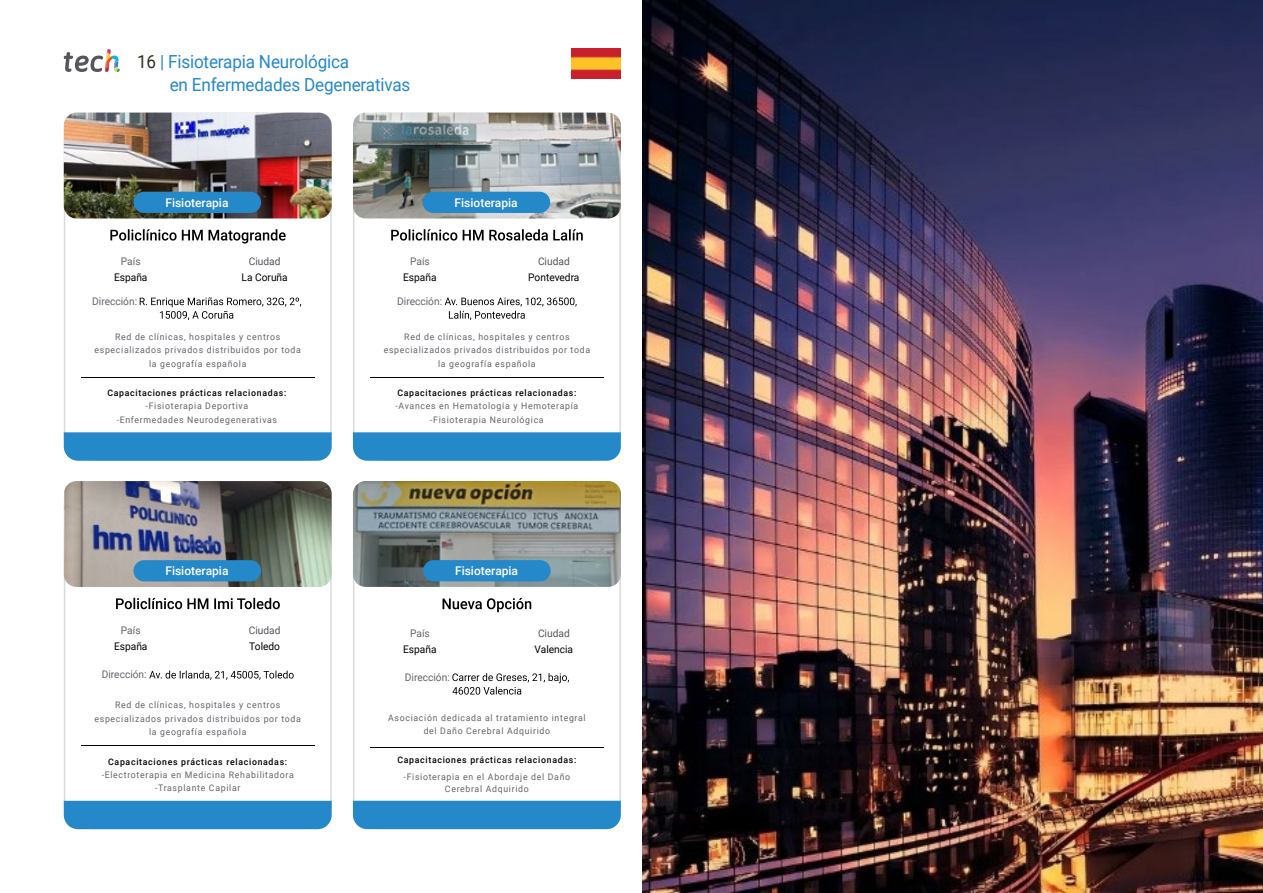
<style>
.page{position:relative;width:1263px;height:893px;background:#fff}
.page>*{position:absolute;margin:0;border:0;box-sizing:border-box;transform-origin:0 0}
.t1{font:18px/22.5px "Roboto";letter-spacing:-.01em;color:#2488c9;scale:.95 1}
.t2{font:500 12px "Roboto";color:#fff}
.t3{font:10.5px "Roboto";color:#61646a}
.t4{font:10.5px "Roboto";color:#000}
.t5{font:10.5px "Roboto";color:#52555b}
.t6{font:9px/13.5px "Roboto";letter-spacing:.08em;color:#61646a;text-align:center}
.t7{font:500 9px "Roboto";letter-spacing:.08em;color:#000}
.s1{color:#312e20}
</style>
<div class="page">
<img style="left:571px;top:49px;width:50px;height:30px">
<img style="left:642px;top:0;width:621px;height:893px">
<svg style="left:64px;top:49px;width:56px;height:23px"></svg>
<svg style="left:63px;top:112px;width:269px;height:337px"></svg>
<img style="left:64px;top:113px;width:268px;height:105px">
<div style="left:133px;top:192px;width:128px;height:21px;background:#2488c9;border-radius:11px"></div>
<svg style="left:64px;top:432px;width:268px;height:29px;background:#2a8bca"></svg>
<hr style="left:81px;top:377px;width:234px;height:1px;background:#000">
<svg style="left:140px;top:297px;width:161px;height:23px"></svg>
<svg style="left:110px;top:229px;width:176px;height:15px"></svg>
<svg style="left:63px;top:503px;width:269px;height:327px"></svg>
<img style="left:64px;top:481px;width:268px;height:106px">
<div style="left:133px;top:560px;width:128px;height:21px;background:#2488c9;border-radius:11px"></div>
<div style="left:64px;top:801px;width:268px;height:28px;background:#2488c9"></div>
<hr style="left:81px;top:745px;width:234px;height:1px;background:#000">
<svg style="left:149px;top:671px;width:145px;height:9px"></svg>
<svg style="left:116px;top:598px;width:164px;height:11px"></svg>
<svg style="left:352px;top:112px;width:269px;height:326px"></svg>
<img style="left:353px;top:113px;width:268px;height:105px">
<div style="left:423px;top:192px;width:127px;height:21px;background:#2488c9;border-radius:11px"></div>
<svg style="left:353px;top:432px;width:268px;height:29px;background:#2a8bca"></svg>
<hr style="left:370px;top:377px;width:234px;height:1px;background:#000">
<svg style="left:445px;top:298px;width:132px;height:22px"></svg>
<svg style="left:391px;top:229px;width:192px;height:12px"></svg>
<svg style="left:352px;top:587px;width:269px;height:243px"></svg>
<img style="left:353px;top:481px;width:268px;height:106px">
<div style="left:423px;top:560px;width:128px;height:21px;background:#2488c9;border-radius:11px"></div>
<div style="left:353px;top:801px;width:268px;height:28px;background:#2488c9"></div>
<hr style="left:370px;top:747px;width:234px;height:1px;background:#000">
<svg style="left:442px;top:598px;width:89px;height:14px"></svg>
<svg style="left:452px;top:673px;width:117px;height:22px"></svg>
<h1 class="t1" style="left:170px;top:50px;width:255px;text-indent:-33px"><span class="s1">16</span> | Fisioterapia Neurológica<br>en Enfermedades Degenerativas</h1>
<p class="t3" style="left:121px;top:254px;width:21px">País</p>
<p class="t4" style="left:114px;top:270px;width:35px">España</p>
<h2 class="t2" style="left:165px;top:194px;width:65px">Fisioterapia</h2>
<p class="t5" style="left:249px;top:254px;width:33px">Ciudad</p>
<p class="t4" style="left:242px;top:270px;width:48px">La Coruña</p>
<p class="t3" style="left:410px;top:254px;width:21px">País</p>
<p class="t4" style="left:403px;top:270px;width:35px">España</p>
<h2 class="t2" style="left:455px;top:194px;width:65px">Fisioterapia</h2>
<p class="t5" style="left:538px;top:254px;width:33px">Ciudad</p>
<p class="t4" style="left:528px;top:270px;width:53px">Pontevedra</p>
<p class="t3" style="left:92px;top:294px;width:46px">Dirección:</p>
<p class="t6" style="left:95px;top:329px;width:208px">Red de clínicas, hospitales y centros especializados privados distribuidos por toda la geografía española</p>
<p class="t7" style="left:107px;top:387px;width:180px">Capacitaciones prácticas relacionadas:</p>
<p class="t6" style="left:117px;top:399px;width:162px">-Fisioterapia Deportiva -Enfermedades Neurodegenerativas</p>
<p class="t3" style="left:397px;top:294px;width:46px">Dirección:</p>
<p class="t6" style="left:384px;top:329px;width:208px">Red de clínicas, hospitales y centros especializados privados distribuidos por toda la geografía española</p>
<p class="t7" style="left:397px;top:387px;width:180px">Capacitaciones prácticas relacionadas:</p>
<p class="t6" style="left:395px;top:399px;width:184px">-Avances en Hematología y Hemoterapía -Fisioterapia Neurológica</p>
<h2 class="t2" style="left:165px;top:563px;width:65px">Fisioterapia</h2>
<h2 class="t2" style="left:455px;top:563px;width:65px">Fisioterapia</h2>
<p class="t3" style="left:121px;top:622px;width:21px">País</p>
<p class="t4" style="left:114px;top:639px;width:35px">España</p>
<p class="t5" style="left:249px;top:622px;width:33px">Ciudad</p>
<p class="t4" style="left:249px;top:639px;width:32px">Toledo</p>
<p class="t3" style="left:410px;top:626px;width:21px">País</p>
<p class="t4" style="left:403px;top:642px;width:35px">España</p>
<p class="t5" style="left:538px;top:626px;width:33px">Ciudad</p>
<p class="t4" style="left:535px;top:642px;width:40px">Valencia</p>
<p class="t3" style="left:102px;top:667px;width:46px">Dirección:</p>
<p class="t6" style="left:95px;top:698px;width:208px">Red de clínicas, hospitales y centros especializados privados distribuidos por toda la geografía española</p>
<p class="t7" style="left:108px;top:755px;width:180px">Capacitaciones prácticas relacionadas:</p>
<p class="t6" style="left:102px;top:768px;width:194px">-Electroterapia en Medicina Rehabilitadora -Trasplante Capilar</p>
<p class="t3" style="left:405px;top:670px;width:46px">Dirección:</p>
<p class="t6" style="left:388px;top:711px;width:199px">Asociación dedicada al tratamiento integral del Daño Cerebral Adquirido</p>
<p class="t7" style="left:397px;top:754px;width:180px">Capacitaciones prácticas relacionadas:</p>
<p class="t6" style="left:404px;top:770px;width:168px;line-height:12px">-Fisioterapia en el Abordaje del Daño<br>Cerebral Adquirido</p>
</div>
